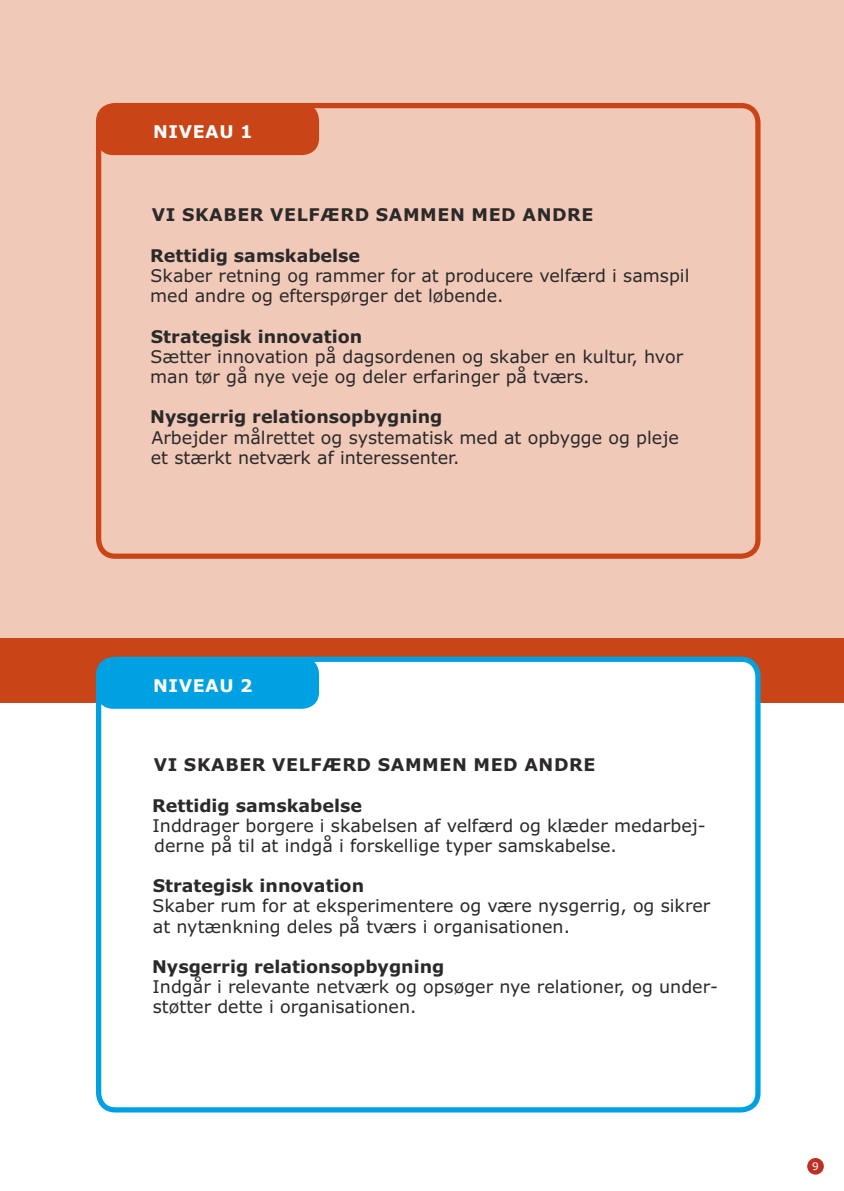
<style>
.page{position:relative;width:844px;height:1191px;background:#fff}
.page>*{position:absolute;margin:0;border:0;box-sizing:border-box;transform-origin:0 0}
.t1{font:17.5px/20.1px "Verdana";color:#2b2929}
.t2{font:700 17.5px "Verdana";color:#2b2929}
.t3{font:700 17.5px "Verdana";letter-spacing:.035em;color:#2b2929}
.t4{font:700 17.5px "Verdana";letter-spacing:.035em;color:#fff}
.t5{font:10.5px "Verdana";color:#fff}
</style>
<div class="page">
<div style="left:0;top:0;width:843px;height:640px;background:#f0c9b8"></div>
<div style="left:0;top:638px;width:843px;height:65px;background:#c94517"></div>
<div style="left:96px;top:656px;width:664px;height:456px;background:#fff;border:5px solid #00a1e3;border-radius:17px"></div>
<div style="left:96px;top:103px;width:664px;height:456px;border:5px solid #c94517;border-radius:17px"></div>
<div style="left:96px;top:103px;width:223px;height:52px;background:#c94517;border-radius:17px"></div>
<div style="left:96px;top:657px;width:223px;height:52px;background:#00a1e3;border-radius:17px"></div>
<div style="left:807px;top:1158px;width:16px;height:16px;background:#bf3024;border-radius:50%"></div>
<p class="t4" style="left:153px;top:125px;width:101px">NIVEAU 1</p>
<p class="t3" style="left:152px;top:208px;width:443px">VI SKABER VELFÆRD SAMMEN MED ANDRE</p>
<p class="t2" style="left:150px;top:249px;width:211px">Rettidig samskabelse</p>
<p class="t1" style="left:150px;top:267px;width:540px">Skaber retning og rammer for at producere velfærd i samspil med andre og efterspørger det løbende.</p>
<p class="t2" style="left:151px;top:329px;width:213px">Strategisk innovation</p>
<p class="t1" style="left:150px;top:348px;width:534px">Sætter innovation på dagsordenen og skaber en kultur, hvor man tør gå nye veje og deler erfaringer på tværs.</p>
<p class="t2" style="left:150px;top:410px;width:294px">Nysgerrig relationsopbygning</p>
<p class="t1" style="left:151px;top:428px;width:529px">Arbejder målrettet og systematisk med at opbygge og pleje et stærkt netværk af interessenter.</p>
<p class="t4" style="left:153px;top:678px;width:101px">NIVEAU 2</p>
<p class="t3" style="left:154px;top:758px;width:443px">VI SKABER VELFÆRD SAMMEN MED ANDRE</p>
<p class="t2" style="left:152px;top:798px;width:211px">Rettidig samskabelse</p>
<p class="t1" style="left:152px;top:816px;width:554px">Inddrager borgere i skabelsen af velfærd og klæder medarbej&shy;derne på til at indgå i forskellige typer samskabelse.</p>
<p class="t2" style="left:153px;top:878px;width:213px">Strategisk innovation</p>
<p class="t1" style="left:152px;top:897px;width:559px">Skaber rum for at eksperimentere og være nysgerrig, og sikrer at nytænkning deles på tværs i organisationen.</p>
<p class="t2" style="left:152px;top:959px;width:294px">Nysgerrig relationsopbygning</p>
<p class="t1" style="left:152px;top:978px;width:567px">Indgår i relevante netværk og opsøger nye relationer, og under&shy;støtter dette i organisationen.</p>
<p class="t5" style="left:811px;top:1162px;width:8px">9</p>
</div>
